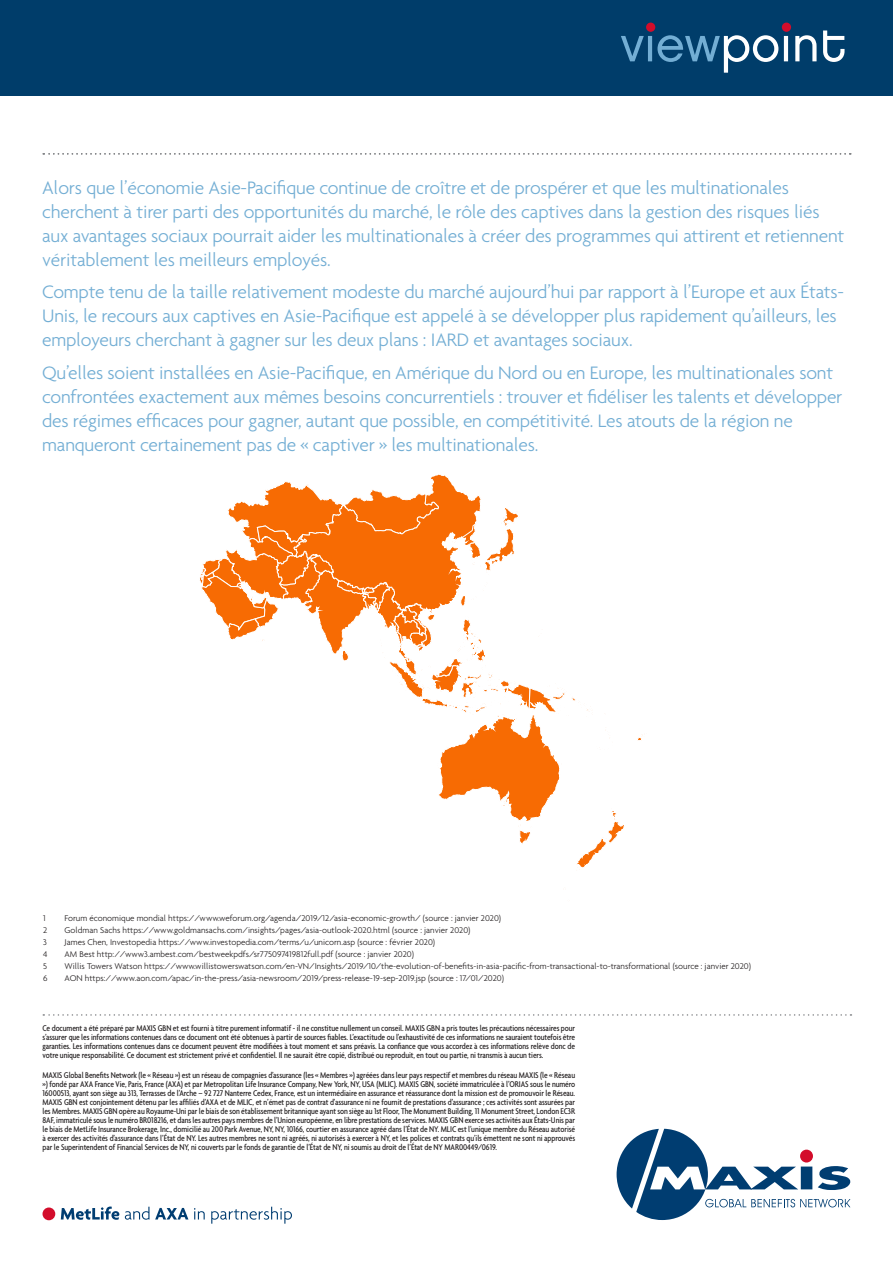
<style>
.page{position:relative;width:893px;height:1263px;background:#fff}
.page>*{position:absolute;margin:0;border:0;box-sizing:border-box;transform-origin:0 0}
.Body_9pt{font:300 19.5px/24px "Agenda";letter-spacing:-.01em;color:#73aed4}
.t1{font:500 condensed 9px/9px "Agenda";letter-spacing:-.01em;color:#231f20;text-align:justify}
.Body_9pt-2{font:300 9px "Agenda";color:#231f20}
</style>
<div class="page">
<div style="left:0;top:0;width:893px;height:95px;background:#003d6a"></div>
<svg style="left:621px;top:31px;width:223px;height:42px"></svg>
<div style="left:646px;top:23px;width:9px;height:9px;background:#d30d2b;border-radius:50%"></div>
<div style="left:782px;top:23px;width:9px;height:9px;background:#d30d2b;border-radius:50%"></div>
<svg style="left:43px;top:153px;width:808px;height:2px"></svg>
<svg style="left:617px;top:1129px;width:233px;height:91px"></svg>
<div style="left:800px;top:1149px;width:13px;height:13px;background:#d30d2b;border-radius:50%"></div>
<svg style="left:43px;top:1014px;width:808px;height:2px"></svg>
<svg style="left:637px;top:734px;width:6px;height:7px"></svg>
<svg style="left:200px;top:474px;width:424px;height:394px"></svg>
<svg style="left:61px;top:1206px;width:58px;height:14px"></svg>
<svg style="left:125px;top:1207px;width:24px;height:13px"></svg>
<svg style="left:155px;top:1208px;width:33px;height:11px"></svg>
<svg style="left:194px;top:1208px;width:11px;height:11px"></svg>
<svg style="left:211px;top:1207px;width:81px;height:17px"></svg>
<div style="left:43px;top:1207px;width:12px;height:13px;background:#d30d2b;border-radius:50%"></div>
<p class="Body_9pt" style="left:42px;top:175px;width:804px">Alors que l’économie Asie-Pacifique continue de croître et de prospérer et que les multinationales cherchent à tirer parti des opportunités du marché, le rôle des captives dans la gestion des risques liés aux avantages sociaux pourrait aider les multinationales à créer des programmes qui attirent et retiennent véritablement les meilleurs employés.</p>
<p class="Body_9pt" style="left:42px;top:279px;width:803px">Compte tenu de la taille relativement modeste du marché aujourd’hui par rapport à l’Europe et aux États-<br>Unis, le recours aux captives en Asie-Pacifique est appelé à se développer plus rapidement qu’ailleurs, les employeurs cherchant à gagner sur les deux plans : IARD et avantages sociaux.</p>
<p class="Body_9pt" style="left:42px;top:360px;width:802px">Qu’elles soient installées en Asie-Pacifique, en Amérique du Nord ou en Europe, les multinationales sont confrontées exactement aux mêmes besoins concurrentiels : trouver et fidéliser les talents et développer des régimes efficaces pour gagner, autant que possible, en compétitivité. Les atouts de la région ne manqueront certainement pas de « captiver » les multinationales.</p>
<p class="Body_9pt-2" style="left:43px;top:913px;width:4px">1</p>
<p class="Body_9pt-2" style="left:65px;top:913px;width:438px">Forum économique mondial https://www.weforum.org/agenda/2019/12/asia-economic-growth/ (source : janvier 2020)</p>
<p class="Body_9pt-2" style="left:43px;top:925px;width:6px">2</p>
<p class="Body_9pt-2" style="left:65px;top:925px;width:407px">Goldman Sachs https://www.goldmansachs.com/insights/pages/asia-outlook-2020.html (source : janvier 2020)</p>
<p class="Body_9pt-2" style="left:43px;top:937px;width:5px">3</p>
<p class="Body_9pt-2" style="left:65px;top:937px;width:372px">James Chen, Investopedia https://www.investopedia.com/terms/u/unicorn.asp (source : février 2020)</p>
<p class="Body_9pt-2" style="left:43px;top:949px;width:6px">4</p>
<p class="Body_9pt-2" style="left:65px;top:949px;width:351px">AM Best http://www3.ambest.com/bestweekpdfs/sr775097419812full.pdf (source : janvier 2020)</p>
<p class="Body_9pt-2" style="left:43px;top:961px;width:6px">5</p>
<p class="Body_9pt-2" style="left:65px;top:961px;width:688px">Willis Towers Watson https://www.willistowerswatson.com/en-VN/Insights/2019/10/the-evolution-of-benefits-in-asia-pacific-from-transactional-to-transformational (source : janvier 2020)</p>
<p class="Body_9pt-2" style="left:43px;top:973px;width:6px">6</p>
<p class="Body_9pt-2" style="left:65px;top:973px;width:441px">AON https://www.aon.com/apac/in-the-press/asia-newsroom/2019/press-release-19-sep-2019.jsp (source : 17/01/2020)</p>
<p class="t1" style="left:43px;top:1024px;width:534px">Ce document a été préparé par MAXIS GBN et est fourni à titre purement informatif - il ne constitue nullement un conseil. MAXIS GBN a pris toutes les précautions nécessaires pour s’assurer que les informations contenues dans ce document ont été obtenues à partir de sources fiables. L’exactitude ou l’exhaustivité de ces informations ne sauraient toutefois être garanties. Les informations contenues dans ce document peuvent être modifiées à tout moment et sans préavis. La confiance que vous accordez à ces informations relève donc de votre unique responsabilité. Ce document est strictement privé et confidentiel. Il ne saurait être copié, distribué ou reproduit, en tout ou partie, ni transmis à aucun tiers.</p>
<p class="t1" style="left:43px;top:1071px;width:534px">MAXIS Global Benefits Network (le « Réseau ») est un réseau de compagnies d’assurance (les « Membres ») agréées dans leur pays respectif et membres du réseau MAXIS (le « Réseau ») fondé par AXA France Vie, Paris, France (AXA) et par Metropolitan Life Insurance Company, New York, NY, USA (MLIC). MAXIS GBN, société immatriculée à l’ORIAS sous le numéro 16000513, ayant son siège au 313, Terrasses de l’Arche – 92 727 Nanterre Cedex, France, est un intermédiaire en assurance et réassurance dont la mission est de promouvoir le Réseau.<br>MAXIS GBN est conjointement détenu par les affiliés d’AXA et de MLIC, et n’émet pas de contrat d’assurance ni ne fournit de prestations d’assurance ; ces activités sont assurées par les Membres. MAXIS GBN opère au Royaume-Uni par le biais de son établissement britannique ayant son siège au 1st Floor, The Monument Building, 11 Monument Street, London EC3R 8AF, immatriculé sous le numéro BR018216, et dans les autres pays membres de l’Union européenne, en libre prestations de services. MAXIS GBN exerce ses activités aux États-Unis par le biais de MetLife Insurance Brokerage, Inc., domicilié au 200 Park Avenue, NY, NY, 10166, courtier en assurance agréé dans l’État de NY. MLIC est l’unique membre du Réseau autorisé à exercer des activités d’assurance dans l’État de NY. Les autres membres ne sont ni agréés, ni autorisés à exercer à NY, et les polices et contrats qu’ils émettent ne sont ni approuvés par le Superintendent of Financial Services de NY, ni couverts par le fonds de garantie de l’État de NY, ni soumis au droit de l’État de NY MAR00449/0619.</p>
</div>
